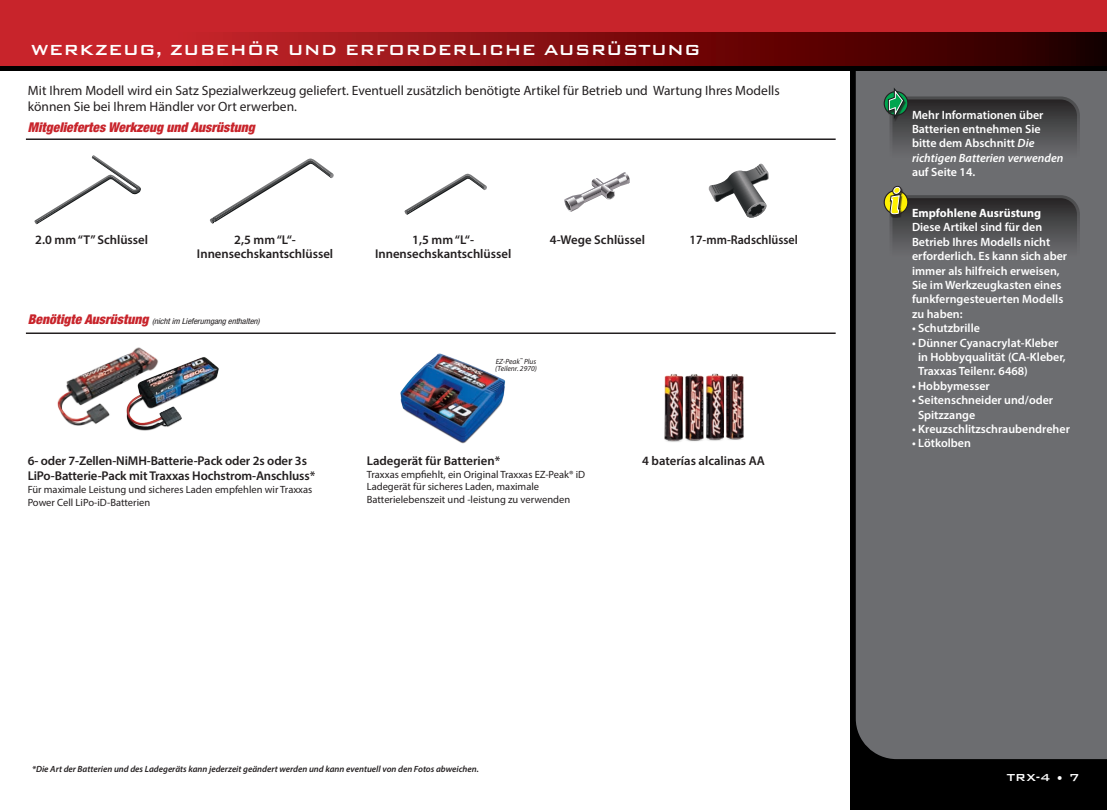
<style>
.page{position:relative;width:1107px;height:810px;background:#fff}
.page>*{position:absolute;margin:0;border:0;box-sizing:border-box;transform-origin:0 0}
.t1{font:500 19.5px "Bank Gothic BT";color:#fff}
.t2{font:13.5px/16.2px "Myriad Pro";color:#231f20}
.t3{font:italic 900 condensed 13.5px "Helvetica Neue LT Std";color:#c8242b}
.t4{font:500 13.5px "Bank Gothic BT";color:#fff}
.t5{font:600 12.75px/13.5px "Myriad Pro";color:#231f20;text-align:center}
.t6{font:600 12.75px "Myriad Pro";color:#231f20;scale:.95 1}
.t7{font:600 12px/14.4px "Myriad Pro";color:#fff}
.t8{font:700 12px "Myriad Pro";color:#fff}
.t9{font:10.5px/12.6px "Myriad Pro";color:#231f20}
.t10{font:italic 600 9px "Myriad Pro";color:#231f20}
.t11{font:italic condensed 8.1px "Helvetica Neue LT Std";letter-spacing:-.005em;color:#231f20;scale:1.08 1}
.t12{font:italic 7.5px/7.5px "Myriad Pro";color:#231f20}
.s1{font-weight:900;font-size:13.5px;color:#c8242b}
.s2{font-style:italic}
</style>
<div class="page">
<div style="left:850px;top:13px;width:257px;height:797px;background:#000"></div>
<div style="left:856px;top:71px;width:251px;height:688px;background:#6c6d70"></div>
<div style="left:0;top:0;width:1107px;height:70px;background:#000"></div>
<div style="left:0;top:0;width:1107px;height:51px;background:#c8242b"></div>
<svg style="left:0;top:32px;width:1107px;height:34px;background:#831013"></svg>
<div style="left:884px;top:91px;width:24px;height:25px;border:1px solid #231f20;border-radius:50%"></div>
<svg style="left:886px;top:83px;width:192px;height:96px;background:#56595a"></svg>
<svg style="left:884px;top:190px;width:24px;height:24px"></svg>
<div style="left:884px;top:190px;width:24px;height:25px;border:1px solid #231f20;border-radius:50%"></div>
<div style="left:892px;top:186px;width:10px;height:9px;border:3px solid #231f20;border-radius:50%"></div>
<svg style="left:888px;top:187px;width:190px;height:91px;background:#595958"></svg>
<hr style="left:26px;top:333px;width:810px;height:1px;background:#231f20">
<hr style="left:26px;top:138px;width:810px;height:2px;background:#231f20">
<svg style="left:564px;top:172px;width:66px;height:40px"></svg>
<svg style="left:34px;top:155px;width:107px;height:69px"></svg>
<svg style="left:404px;top:174px;width:83px;height:41px"></svg>
<svg style="left:210px;top:159px;width:124px;height:65px"></svg>
<svg style="left:708px;top:164px;width:61px;height:54px"></svg>
<img style="left:664px;top:373px;width:80px;height:69px">
<img style="left:57px;top:369px;width:37px;height:57px">
<img style="left:94px;top:347px;width:125px;height:84px">
<img style="left:400px;top:353px;width:106px;height:91px">
<p class="t1" style="left:31px;top:40px;width:672px">WERKZEUG, ZUBEHÖR UND ERFORDERLICHE AUSRÜSTUNG</p>
<p class="t2" style="left:28px;top:82px;width:753px">Mit Ihrem Modell wird ein Satz Spezialwerkzeug geliefert. Eventuell zusätzlich benötigte Artikel für Betrieb und Wartung Ihres Modells können Sie bei Ihrem Händler vor Ort erwerben.</p>
<p class="t3" style="left:28px;top:119px;width:228px">Mitgeliefertes Werkzeug und Ausrüstung</p>
<p class="t5" style="left:35px;top:233px;width:114px">2.0 mm “T” Schlüssel</p>
<p class="t5" style="left:412px;top:233px;width:63px">1,5 mm “L“-</p>
<p class="t5" style="left:550px;top:232px;width:97px">4-Wege Schlüssel</p>
<p class="t5" style="left:375px;top:246px;width:138px">Innensechskantschlüssel</p>
<p class="t5" style="left:197px;top:233px;width:138px">2,5 mm “L“-<br>Innensechskantschlüssel</p>
<p class="t6" style="left:690px;top:232px;width:115px">17-mm-Radschlüssel</p>
<p class="t11" style="left:28px;top:316px;width:216px"><span class="s1">Benötigte Ausrüstung</span> (nicht im Lieferumgang enthalten)</p>
<p class="t5" style="left:28px;top:453px;width:289px;line-height:15.3px;text-align:left">6- oder 7-Zellen-NiMH-Batterie-Pack oder 2s oder 3s<br>LiPo-Batterie-Pack mit Traxxas Hochstrom-Anschluss*</p>
<p class="t9" style="left:28px;top:483px;width:286px">Für maximale Leistung und sicheres Laden empfehlen wir Traxxas<br>Power Cell LiPo-iD-Batterien</p>
<p class="t12" style="left:495px;top:357px;width:43px">EZ-Peak<sup>™</sup> Plus (Teilenr. 2970)</p>
<p class="t5" style="left:367px;top:454px;width:135px">Ladegerät für Batterien*</p>
<p class="t5" style="left:642px;top:454px;width:124px">4 baterías alcalinas AA</p>
<p class="t9" style="left:367px;top:468px;width:220px">Traxxas empfiehlt, ein Original Traxxas EZ-Peak® iD<br>Ladegerät für sicheres Laden, maximale<br>Batterielebenszeit und -leistung zu verwenden</p>
<p class="t10" style="left:32px;top:764px;width:448px">*Die Art der Batterien und des Ladegeräts kann jederzeit geändert werden und kann eventuell von den Fotos abweichen.</p>
<p class="t7" style="left:912px;top:107px;width:153px">Mehr Informationen über<br>Batterien entnehmen Sie bitte dem Abschnitt <span class="s2">Die richtigen Batterien verwenden </span>auf Seite 14.</p>
<p class="t8" style="left:912px;top:205px;width:131px">Empfohlene Ausrüstung</p>
<p class="t7" style="left:912px;top:220px;width:157px">Diese Artikel sind für den<br>Betrieb Ihres Modells nicht erforderlich. Es kann sich aber immer als hilfreich erweisen,<br>Sie im Werkzeugkasten eines funkferngesteuerten Modells zu haben:</p>
<p class="t7" style="left:912px;top:321px;width:69px">• Schutzbrille</p>
<p class="t7" style="left:918px;top:335px;width:149px;text-indent:-6px">• Dünner Cyanacrylat-Kleber in Hobbyqualität (CA-Kleber,<br>Traxxas Teilenr. 6468)</p>
<p class="t7" style="left:912px;top:378px;width:79px">• Hobbymesser</p>
<p class="t7" style="left:918px;top:393px;width:137px;text-indent:-6px">• Seitenschneider und/oder<br>Spitzzange</p>
<p class="t7" style="left:912px;top:421px;width:159px">• Kreuzschlitzschraubendreher</p>
<p class="t7" style="left:912px;top:436px;width:60px">• Lötkolben</p>
<p class="t4" style="left:1007px;top:770px;width:74px">TRX-4 • 7</p>
</div>
